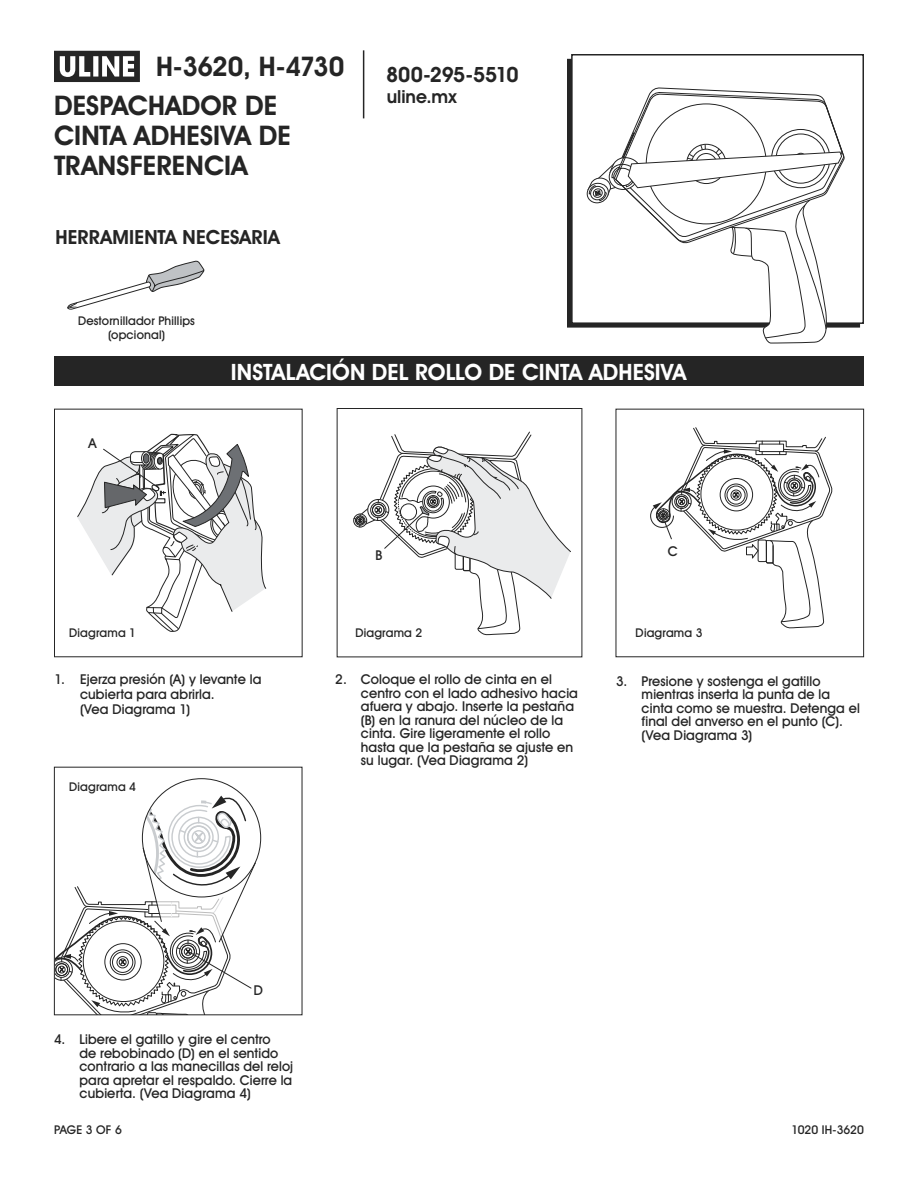
<style>
.page{position:relative;width:918px;height:1188px;background:#fff}
.page>*{position:absolute;margin:0;border:0;box-sizing:border-box;transform-origin:0 0}
.t1{font:700 27px/38.7px "Uline Two Knine";letter-spacing:.005em;color:#252525}
.t2{font:700 22.5px "Uline Two Knine";letter-spacing:.005em;color:#fff}
.t3{font:700 21px "Uline Two Knine";letter-spacing:-.02em;color:#252525}
.t4{font:700 19.5px "Uline Two Knine";letter-spacing:.005em;color:#252525}
.t5{font:700 18px "Uline Two Knine";color:#252525}
.t6{font:13.5px/13.5px "Uline Two Knine";letter-spacing:.01em;color:#252525}
.t7{font:12px/14.4px "Uline Two Knine";letter-spacing:.015em;color:#252525;text-align:center}
</style>
<div class="page">
<hr style="left:363px;top:50px;width:1px;height:68px;background:#252525">
<svg style="left:54px;top:51px;width:86px;height:31px"></svg>
<div style="left:571px;top:54px;width:293px;height:270px;border:2px solid #252525"></div>
<div style="left:586px;top:183px;width:23px;height:20px;border:1px solid #252525;border-radius:50%"></div>
<svg style="left:587px;top:87px;width:258px;height:257px"></svg>
<svg style="left:67px;top:261px;width:138px;height:49px"></svg>
<div style="left:54px;top:356px;width:810px;height:30px;background:#252525"></div>
<svg style="left:77px;top:434px;width:189px;height:198px"></svg>
<svg style="left:650px;top:427px;width:182px;height:202px"></svg>
<svg style="left:56px;top:779px;width:201px;height:234px"></svg>
<div style="left:54px;top:767px;width:248px;height:248px;border:1px solid #252525"></div>
<svg style="left:353px;top:431px;width:218px;height:205px"></svg>
<h1 class="t1" style="left:54px;top:47px;width:292px;text-indent:102px">H-3620, H-4730<br>DESPACHADOR DE</h1>
<h1 class="t1" style="left:54px;top:120px;width:239px;line-height:30px">CINTA ADHESIVA DE<br>TRANSFERENCIA</h1>
<h3 class="t4" style="left:55px;top:225px;width:226px">HERRAMIENTA NECESARIA</h3>
<p class="t7" style="left:78px;top:313px;width:118px">Destornillador Phillips (opcional)</p>
<h3 class="t3" style="left:386px;top:62px;width:134px">800-295-5510</h3>
<h3 class="t5" style="left:387px;top:86px;width:71px">uline.mx</h3>
<p class="t6" style="left:88px;top:436px;width:10px">A</p>
<h2 class="t2" style="left:231px;top:358px;width:457px">INSTALACIÓN DEL ROLLO DE CINTA ADHESIVA</h2>
<p class="t6" style="left:375px;top:549px;width:8px">B</p>
<p class="t6" style="left:668px;top:544px;width:12px">C</p>
<p class="t7" style="left:69px;top:625px;width:68px">Diagrama 1</p>
<p class="t7" style="left:355px;top:625px;width:68px">Diagrama 2</p>
<p class="t7" style="left:636px;top:625px;width:68px">Diagrama 3</p>
<p class="t6" style="left:361px;top:672px;width:219px;text-indent:-26px">2. Coloque el rollo de cinta en el centro con el lado adhesivo hacia afuera y abajo. Inserte la pestaña (B) en la ranura del núcleo de la cinta. Gire ligeramente el rollo hasta que la pestaña se ajuste en su lugar. (Vea Diagrama 2)</p>
<p class="t7" style="left:69px;top:780px;width:68px">Diagrama 4</p>
<p class="t6" style="left:80px;top:672px;width:183px;line-height:15px;text-indent:-26px">1. Ejerza presión (A) y levante la cubierta para abrirla.<br>(Vea Diagrama 1)</p>
<p class="t6" style="left:642px;top:674px;width:220px;text-indent:-26px">3. Presione y sostenga el gatillo mientras inserta la punta de la cinta como se muestra. Detenga el final del anverso en el punto (C). (Vea Diagrama 3)</p>
<p class="t6" style="left:254px;top:983px;width:11px">D</p>
<p class="t6" style="left:80px;top:1032px;width:215px;text-indent:-26px">4. Libere el gatillo y gire el centro<br>de rebobinado (D) en el sentido contrario a las manecillas del reloj para apretar el respaldo. Cierre la cubierta. (Vea Diagrama 4)</p>
<p class="t7" style="left:54px;top:1122px;width:69px">PAGE 3 OF 6</p>
<p class="t7" style="left:791px;top:1122px;width:74px">1020 IH-3620</p>
</div>
